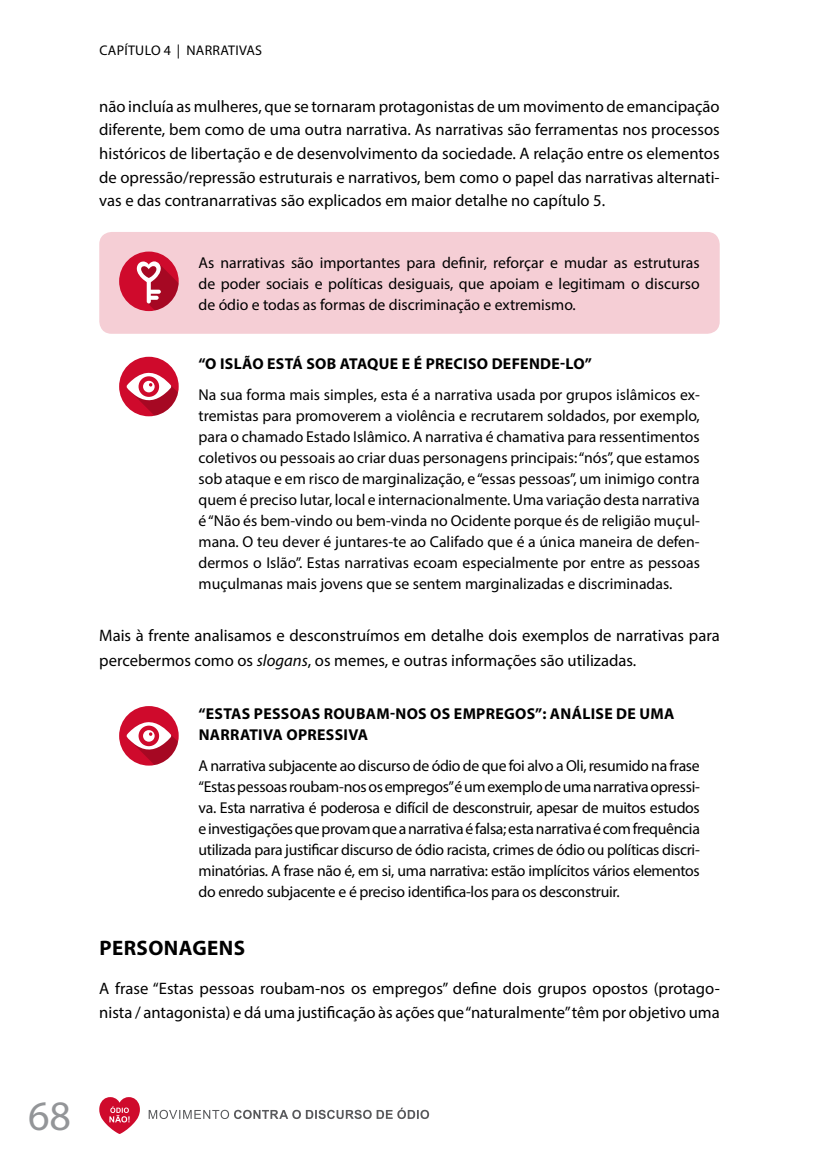
<style>
.page{position:relative;width:819px;height:1166px;background:#fff}
.page>*{position:absolute;margin:0;border:0;box-sizing:border-box;transform-origin:0 0}
.t1{font:42px "Myriad Pro";color:#939598}
.t2{font:700 21px "Myriad Pro";letter-spacing:.02em;color:#000}
.t3{font:16.62px/23.6px "Myriad Pro";color:#000}
.t4{font:15.75px/21px "Myriad Pro";color:#000;text-align:justify}
.t5{font:700 15.75px/21px "Myriad Pro";letter-spacing:.02em;color:#000}
.t6{font:14px "Myriad Pro";letter-spacing:.02em;color:#000}
.s1{font-style:italic}
</style>
<div class="page">
<svg style="left:149px;top:1107px;width:280px;height:12px"></svg>
<svg style="left:99px;top:1097px;width:41px;height:37px"></svg>
<div style="left:99px;top:232px;width:620px;height:102px;background:#f5ced5;border-radius:12px"></div>
<div style="left:119px;top:252px;width:60px;height:59px;background:#cf0a2c;border-radius:50%"></div>
<svg style="left:135px;top:261px;width:44px;height:49px"></svg>
<svg style="left:147px;top:279px;width:4px;height:24px"></svg>
<svg style="left:148px;top:290px;width:13px;height:4px"></svg>
<svg style="left:148px;top:296px;width:11px;height:4px"></svg>
<div style="left:119px;top:357px;width:60px;height:59px;background:#cf0a2c;border-radius:50%"></div>
<svg style="left:125px;top:372px;width:53px;height:44px"></svg>
<div style="left:119px;top:706px;width:60px;height:59px;background:#cf0a2c;border-radius:50%"></div>
<svg style="left:125px;top:721px;width:53px;height:44px"></svg>
<p class="t6" style="left:99px;top:42px;width:96px">CAPÍTULO 4 | narrativ</p>
<p class="t6" style="left:246px;top:42px;width:16px">As</p>
<p class="t3" style="left:99px;top:94px;width:622px;text-align:justify">não incluía as mulheres, que se tornaram protagonistas de um movimento de emancipação diferente, bem como de uma outra narrativa. As narrativas são ferramentas nos processos históricos de libertação e de desenvolvimento da sociedade. A relação entre os elementos de opressão/repressão estruturais e narrativos, bem como o papel das narrativas alternati&shy;vas e das contranarrativas são explicados em maior detalhe no capítulo 5.</p>
<p class="t4" style="left:198px;top:252px;width:502px">As narrativas são importantes para definir, reforçar e mudar as estruturas de poder sociais e políticas desiguais, que apoiam e legitimam o discurso de ódio e todas as formas de discriminação e extremismo.</p>
<p class="t5" style="left:198px;top:353px;width:395px">“O ISLÃO ESTÁ SOB ATAQUE E É PRECISO DEFENDE-LO”</p>
<p class="t4" style="left:198px;top:384px;width:503px">Na sua forma mais simples, esta é a narrativa usada por grupos islâmicos ex&shy;tremistas para promoverem a violência e recrutarem soldados, por exemplo, para o chamado Estado Islâmico. A narrativa é chamativa para ressentimentos coletivos ou pessoais ao criar duas personagens principais: “nós”, que estamos sob ataque e em risco de marginalização, e “essas pessoas”, um inimigo contra quem é preciso lutar, local e internacionalmente. Uma variação desta narrativa é “Não és bem-vindo ou bem-vinda no Ocidente porque és de religião muçul&shy;mana. O teu dever é juntares-te ao Califado que é a única maneira de defen&shy;dermos o Islão”. Estas narrativas ecoam especialmente por entre as pessoas muçulmanas mais jovens que se sentem marginalizadas e discriminadas.</p>
<p class="t3" style="left:99px;top:623px;width:622px;line-height:24.5px">Mais à frente analisamos e desconstruímos em detalhe dois exemplos de narrativas para percebermos como os <span class="s1">slogans</span>, os memes, e outras informações são utilizadas.</p>
<p class="t5" style="left:198px;top:702px;width:477px">“ESTAS PESSOAS ROUBAM-NOS OS EMPREGOS”: ANÁLISE DE UMA<br>NARRATIVA OPRESSIVA</p>
<p class="t4" style="left:198px;top:754px;width:503px">A narrativa subjacente ao discurso de ódio de que foi alvo a Oli, resumido na frase “Estas pessoas roubam-nos os empregos” é um exemplo de uma narrativa opressi&shy;va. Esta narrativa é poderosa e difícil de desconstruir, apesar de muitos estudos e investigações que provam que a narrativa é falsa; esta narrativa é com frequência utilizada para justificar discurso de ódio racista, crimes de ódio ou políticas discri&shy;minatórias. A frase não é, em si, uma narrativa: estão implícitos vários elementos do enredo subjacente e é preciso identifica-los para os desconstruir.</p>
<h2 class="t2" style="left:99px;top:934px;width:147px">PERSONAGENS</h2>
<p class="t3" style="left:99px;top:976px;width:622px">A frase “Estas pessoas roubam-nos os empregos” define dois grupos opostos (protago&shy;nista / antagonista) e dá uma justificação às ações que “naturalmente” têm por objetivo uma</p>
<h1 class="t1" style="left:28px;top:1090px;width:45px">68</h1>
</div>
